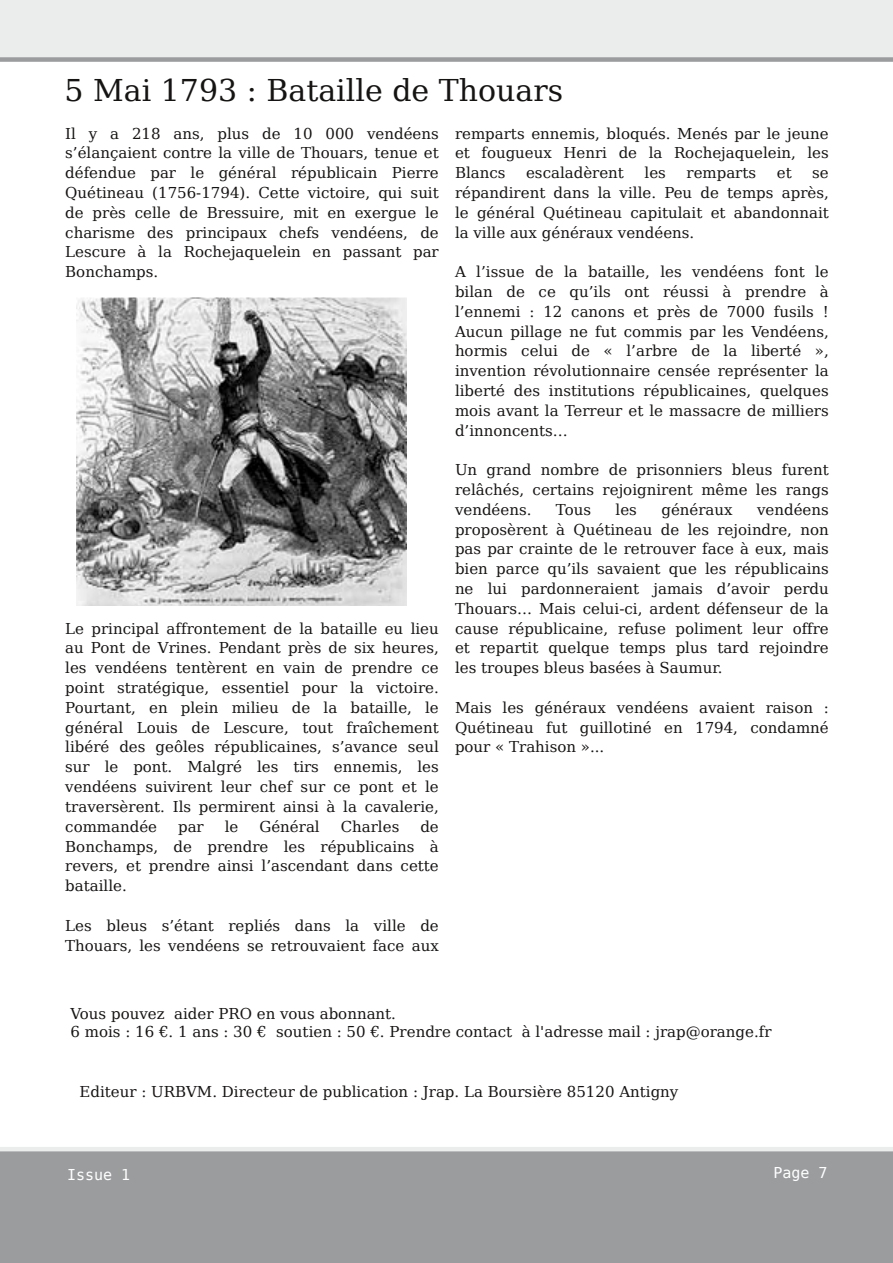
<style>
.page{position:relative;width:893px;height:1263px;background:#fff}
.page>*{position:absolute;margin:0;border:0;box-sizing:border-box;transform-origin:0 0}
.t1{font:30px "Bitstream Vera Serif";color:#161413}
.t2{font:15px/19.8px "Bitstream Vera Serif";color:#161413;text-align:justify}
.t3{font:15px "Bitstream Vera Sans Mono";color:#fff}
</style>
<div class="page">
<div style="left:0;top:1147px;width:893px;height:116px;background:#9a9c9e"></div>
<svg style="left:0;top:0;width:893px;height:62px;background:#e5e6e6"></svg>
<img style="left:76px;top:297px;width:330px;height:309px">
<h1 class="t1" style="left:64px;top:73px;width:500px">5 Mai 1793 : Bataille de Thouars</h1>
<p class="t2" style="left:65px;top:124px;width:375px">Il y a 218 ans, plus de 10 000 vendéens s’élançaient contre la ville de Thouars, tenue et défendue par le général républicain Pierre Quétineau (1756-1794). Cette victoire, qui suit de près celle de Bressuire, mit en exergue le charisme des principaux chefs vendéens, de Lescure à la Rochejaquelein en passant par Bonchamps.</p>
<p class="t2" style="left:455px;top:124px;width:375px">remparts ennemis, bloqués. Menés par le jeune et fougueux Henri de la Rochejaquelein, les Blancs</p>
<p class="t2" style="left:526px;top:163px;width:99px">escaladèrent</p>
<p class="t2" style="left:645px;top:163px;width:23px">les</p>
<p class="t2" style="left:686px;top:163px;width:71px">remparts</p>
<p class="t2" style="left:777px;top:163px;width:16px">et</p>
<p class="t2" style="left:455px;top:163px;width:375px;text-indent:357px">se répandirent dans la ville. Peu de temps après, le général Quétineau capitulait et abandonnait la ville aux généraux vendéens.</p>
<p class="t2" style="left:455px;top:262px;width:375px">A l’issue de la bataille, les vendéens font le bilan de ce qu’ils ont réussi à prendre à l’ennemi : 12 canons et près de 7000 fusils !<br>Aucun pillage ne fut commis par les Vendéens, hormis celui de « l’arbre de la liberté », invention révolutionnaire censée représenter la liberté des institutions républicaines, quelques mois avant la Terreur et le massacre de milliers d’innoncents…</p>
<p class="t2" style="left:455px;top:460px;width:375px">Un grand nombre de prisonniers bleus furent relâchés, certains rejoignirent même les rangs vendéens.</p>
<p class="t2" style="left:455px;top:500px;width:375px;text-indent:302px">vendéens proposèrent à Quétineau de les rejoindre, non pas par crainte de le retrouver face à eux, mais bien parce qu’ils savaient que les républicains ne lui pardonneraient jamais d’avoir perdu Thouars… Mais celui-ci, ardent défenseur de la cause républicaine, refuse poliment leur offre et repartit quelque temps plus tard rejoindre les troupes bleus basées à Saumur.</p>
<p class="t2" style="left:455px;top:698px;width:375px">Mais les généraux vendéens avaient raison :<br>Quétineau fut guillotiné en 1794, condamné pour « Trahison »...</p>
<p class="t2" style="left:556px;top:500px;width:37px">Tous</p>
<p class="t2" style="left:616px;top:500px;width:23px">les</p>
<p class="t2" style="left:661px;top:500px;width:73px">généraux</p>
<p class="t2" style="left:65px;top:619px;width:375px">Le principal affrontement de la bataille eu lieu au Pont de Vrines. Pendant près de six heures, les vendéens tentèrent en vain de prendre ce point stratégique, essentiel pour la victoire.<br>Pourtant, en plein milieu de la bataille, le général Louis de Lescure, tout fraîchement libéré des geôles républicaines, s’avance seul sur le pont. Malgré les tirs ennemis, les vendéens suivirent leur chef sur ce pont et le traversèrent. Ils permirent ainsi à la cavalerie, commandée</p>
<p class="t2" style="left:178px;top:817px;width:27px">par</p>
<p class="t2" style="left:225px;top:817px;width:15px">le</p>
<p class="t2" style="left:259px;top:817px;width:62px">Général</p>
<p class="t2" style="left:341px;top:817px;width:60px">Charles</p>
<p class="t2" style="left:65px;top:817px;width:375px;text-indent:355px">de Bonchamps, de prendre les républicains à revers, et prendre ainsi l’ascendant dans cette bataille.</p>
<p class="t2" style="left:65px;top:916px;width:375px">Les bleus s’étant repliés dans la ville de<br>Thouars, les vendéens se retrouvaient face aux</p>
<p class="t2" style="left:70px;top:1005px;width:703px;line-height:18px">Vous pouvez aider PRO en vous abonnant.<br>6 mois : 16 €. 1 ans : 30 € soutien : 50 €. Prendre contact à l'adresse mail : jrap@orange.fr</p>
<p class="t2" style="left:80px;top:1081px;width:600px">Editeur : URBVM. Directeur de publication : Jrap. La Boursière 85120 Antigny</p>
<p class="t3" style="left:67px;top:1166px;width:65px">Issue 1</p>
<p class="t3" style="left:773px;top:1164px;width:56px">Page 7</p>
</div>
